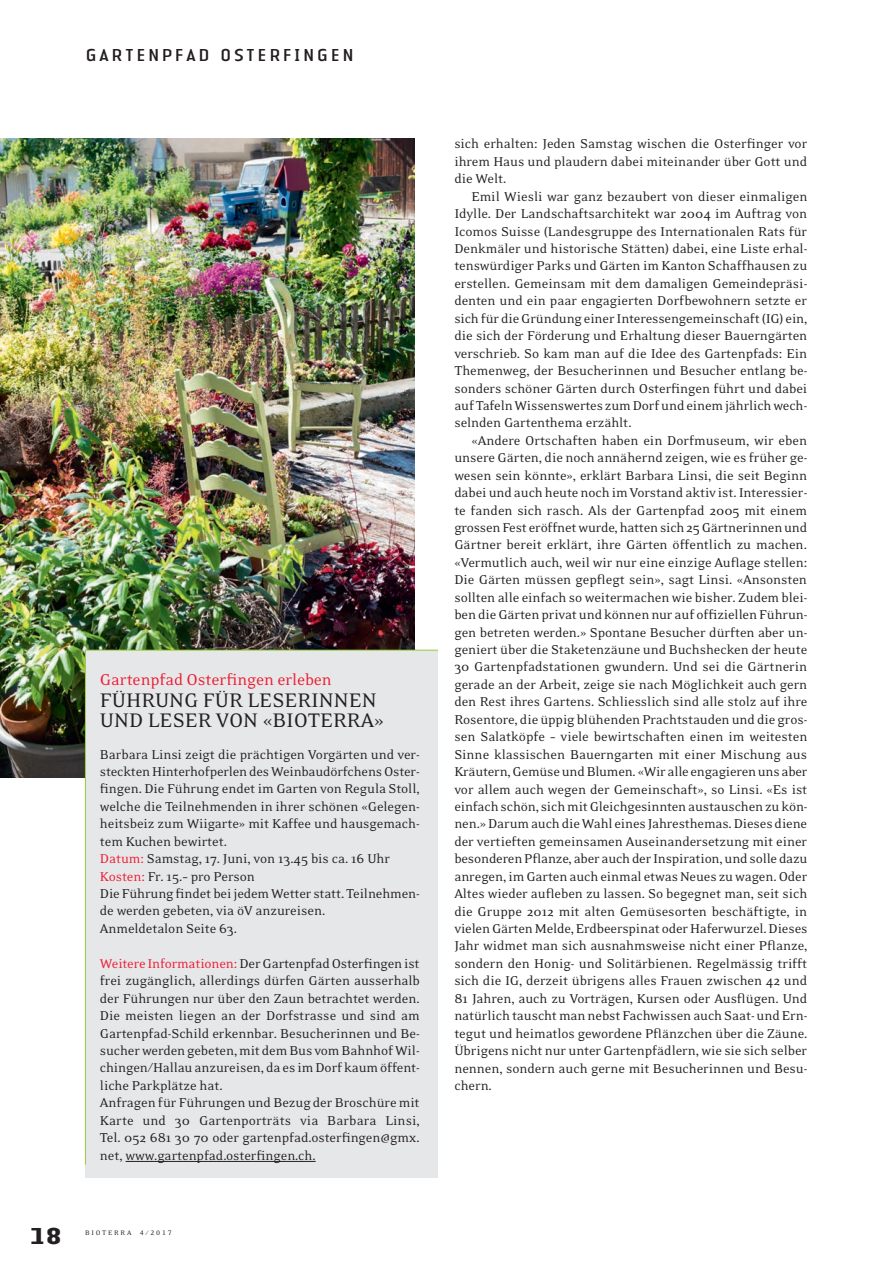
<style>
.page{position:relative;width:893px;height:1263px;background:#fff}
.page>*{position:absolute;margin:0;border:0;box-sizing:border-box;transform-origin:0 0}
.t1{font:700 24px "LT Authentic Small Serif";color:#231f20}
.Saison_Titel_NEU_15{font:22.5px/19.5px "Eidetic Neo";color:#231f20}
.Saison_Titel_NEU_15-2{font:18px "Eidetic Neo";letter-spacing:-.005em;color:#ee1a30}
.Normal_Bioterra_oE{font:18px "LT Authentic Sans";letter-spacing:.1em;color:#231f20}
.Normal_Bioterra{font:14.7px/17.4px "Eidetic Neo";letter-spacing:-.005em;color:#231f20;text-align:justify}
.Normal_Bioterra_oE-2{font:14.7px/17.4px "Eidetic Neo";letter-spacing:-.01em;color:#231f20;text-align:justify}
.t2{font:7.5px "Eidetic Neo";letter-spacing:.24em;color:#231f20}
.s1{color:#ee1a30}
.s2{font-family:"Eidetic Neo Fractions"}
</style>
<div class="page">
<img style="left:0;top:138px;width:415px;height:639px">
<div style="left:86px;top:650px;width:352px;height:528px;background:#e6e7e9"></div>
<svg style="left:85px;top:649px;width:353px;height:516px"></svg>
<hr style="left:126px;top:1161px;width:190px;height:1px;background:#231f20">
<p class="Normal_Bioterra_oE" style="left:85px;top:44px;width:271px">GARTENPFAD OSTERFINGEN</p>
<p class="Saison_Titel_NEU_15-2" style="left:100px;top:670px;width:233px">Gartenpfad Osterfingen erleben</p>
<p class="Saison_Titel_NEU_15" style="left:100px;top:691px;width:285px">FÜHRUNG FÜR LESERINNEN<br>UND LESER VON «BIOTERRA»</p>
<p class="Normal_Bioterra_oE-2" style="left:100px;top:746px;width:321px">Barbara Linsi zeigt die prächtigen Vorgärten und ver&shy;steckten Hinterhofperlen des Weinbaudörfchens Oster&shy;fingen. Die Führung endet im Garten von Regula Stoll, welche die Teilnehmenden in ihrer schönen «Gelegen&shy;heitsbeiz zum Wiigarte» mit Kaffee und hausgemach&shy;tem Kuchen bewirtet.</p>
<p class="Normal_Bioterra_oE-2" style="left:100px;top:850px;width:292px"><span class="s1">Datum:</span> Samstag, 17. Juni, von 13.45 bis ca. 16 Uhr</p>
<p class="Normal_Bioterra_oE-2" style="left:100px;top:868px;width:157px"><span class="s1">Kosten:</span> Fr. 15.– pro Person</p>
<p class="Normal_Bioterra_oE-2" style="left:100px;top:885px;width:321px">Die Führung findet bei jedem Wetter statt. Teilnehmen&shy;de werden gebeten, via öV anzureisen.</p>
<p class="Normal_Bioterra_oE-2" style="left:100px;top:920px;width:139px">Anmeldetalon Seite 63.</p>
<p class="Normal_Bioterra_oE-2" style="left:100px;top:955px;width:321px"><span class="s1">Weitere Informationen:</span> Der Gartenpfad Osterfingen ist frei zugänglich, allerdings dürfen Gärten ausserhalb der Führungen nur über den Zaun betrachtet werden.<br>Die meisten liegen an der Dorfstrasse und sind am Gartenpfad-Schild erkennbar. Besucherinnen und Be&shy;sucher werden gebeten, mit dem Bus vom Bahnhof Wil&shy;chingen/Hallau anzureisen, da es im Dorf kaum öffent&shy;liche Parkplätze hat.</p>
<p class="Normal_Bioterra_oE-2" style="left:100px;top:1094px;width:321px">Anfragen für Führungen und Bezug der Broschüre mit Karte und 30 Gartenporträts via Barbara Linsi, Tel. 052 681 30 70 oder gartenpfad.osterfingen@gmx. net, www.gartenpfad.osterfingen.ch.</p>
<p class="t1" style="left:30px;top:1221px;width:33px">18</p>
<p class="t2" style="left:85px;top:1229px;width:88px">BIOTERRA <span class="s2">4 / 2017</span></p>
<p class="Normal_Bioterra_oE-2" style="left:454px;top:136px;width:354px">sich erhalten: Jeden Samstag wischen die Osterfinger vor ihrem Haus und plaudern dabei miteinander über Gott und die Welt.</p>
<p class="Normal_Bioterra" style="left:454px;top:188px;width:355px;text-indent:17px">Emil Wiesli war ganz bezaubert von dieser einmaligen Idylle. Der Landschaftsarchitekt war 2004 im Auftrag von Icomos Suisse (Landesgruppe des Internationalen Rats für Denkmäler und historische Stätten) dabei, eine Liste erhal&shy;tenswürdiger Parks und Gärten im Kanton Schaffhausen zu erstellen. Gemeinsam mit dem damaligen Gemeindepräsi&shy;denten und ein paar engagierten Dorfbewohnern setzte er sich für die Gründung einer Interessengemeinschaft (IG) ein, die sich der Förderung und Erhaltung dieser Bauerngärten verschrieb. So kam man auf die Idee des Gartenpfads: Ein Themenweg, der Besucherinnen und Besucher entlang be&shy;sonders schöner Gärten durch Osterfingen führt und dabei auf Tafeln Wissenswertes zum Dorf und einem jährlich wech&shy;selnden Gartenthema erzählt.</p>
<p class="Normal_Bioterra" style="left:454px;top:432px;width:355px;text-indent:17px">«Andere Ortschaften haben ein Dorfmuseum, wir eben unsere Gärten, die noch annähernd zeigen, wie es früher ge&shy;wesen sein könnte», erklärt Barbara Linsi, die seit Beginn dabei und auch heute noch im Vorstand aktiv ist. Interessier&shy;te fanden sich rasch. Als der Gartenpfad 2005 mit einem grossen Fest eröffnet wurde, hatten sich 25 Gärtnerinnen und Gärtner bereit erklärt, ihre Gärten öffentlich zu machen. «Vermutlich auch, weil wir nur eine einzige Auflage stellen:<br>Die Gärten müssen gepflegt sein», sagt Linsi. «Ansonsten sollten alle einfach so weitermachen wie bisher. Zudem blei&shy;ben die Gärten privat und können nur auf offiziellen Führun&shy;gen betreten werden.» Spontane Besucher dürften aber un&shy;geniert über die Staketenzäune und Buchshecken der heute 30 Gartenpfadstationen gwundern. Und sei die Gärtnerin gerade an der Arbeit, zeige sie nach Möglichkeit auch gern den Rest ihres Gartens. Schliesslich sind alle stolz auf ihre Rosentore, die üppig blühenden Prachtstauden und die gros&shy;sen Salatköpfe – viele bewirtschaften einen im weitesten Sinne klassischen Bauerngarten mit einer Mischung aus Kräutern, Gemüse und Blumen. «Wir alle engagieren uns aber vor allem auch wegen der Gemeinschaft», so Linsi. «Es ist einfach schön, sich mit Gleichgesinnten austauschen zu kön&shy;nen.» Darum auch die Wahl eines Jahresthemas. Dieses diene der vertieften gemeinsamen Auseinandersetzung mit einer besonderen Pflanze, aber auch der Inspiration, und solle dazu anregen, im Garten auch einmal etwas Neues zu wagen. Oder Altes wieder aufleben zu lassen. So begegnet man, seit sich die Gruppe 2012 mit alten Gemüsesorten beschäftigte, in vielen Gärten Melde, Erdbeerspinat oder Haferwurzel. Dieses Jahr widmet man sich ausnahmsweise nicht einer Pflanze, sondern den Honig- und Solitärbienen. Regelmässig trifft sich die IG, derzeit übrigens alles Frauen zwischen 42 und 81 Jahren, auch zu Vorträgen, Kursen oder Ausflügen. Und natürlich tauscht man nebst Fachwissen auch Saat- und Ern&shy;tegut und heimatlos gewordene Pflänzchen über die Zäune.<br>Übrigens nicht nur unter Gartenpfädlern, wie sie sich selber nennen, sondern auch gerne mit Besucherinnen und Besu&shy;chern.</p>
</div>
